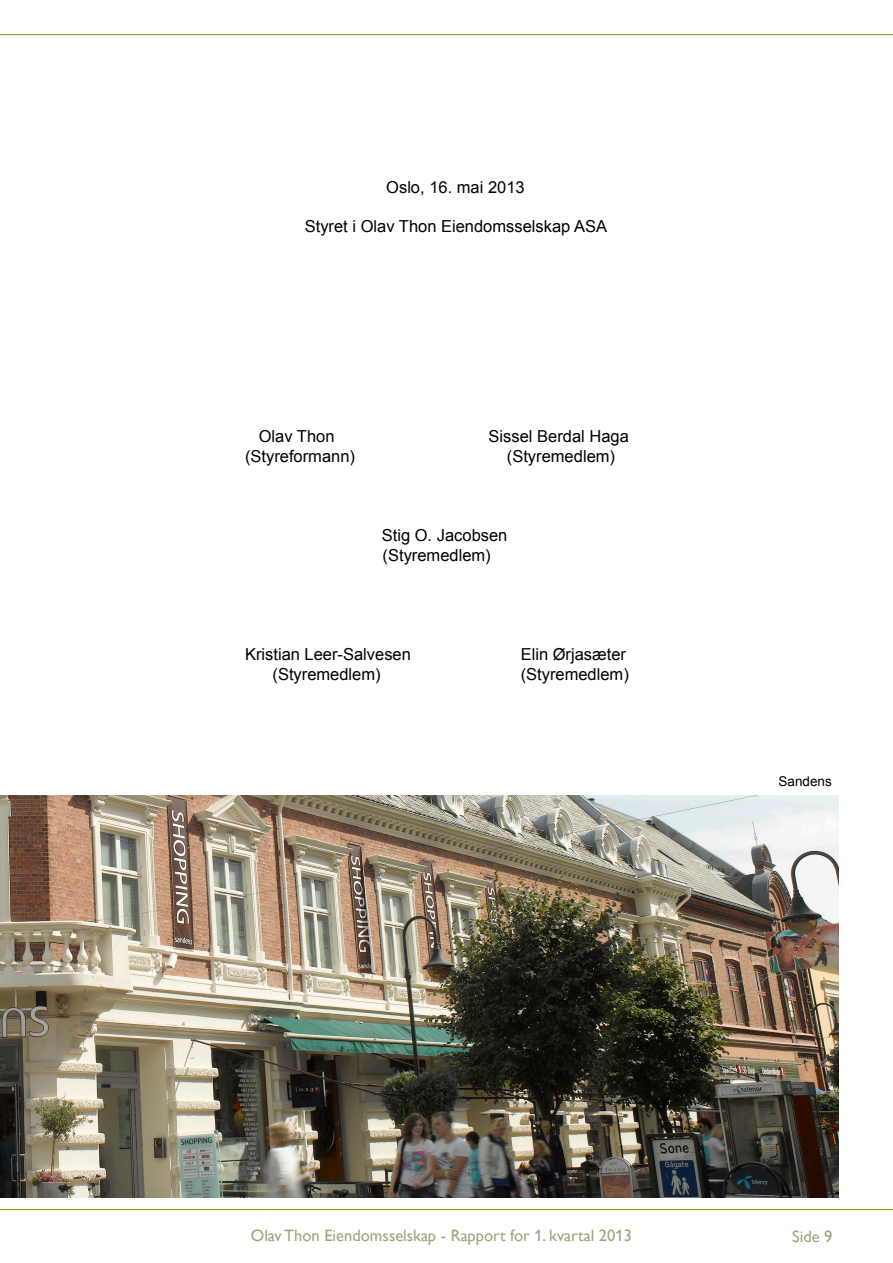
<style>
.page{position:relative;width:893px;height:1263px;background:#fff}
.page>*{position:absolute;margin:0;border:0;box-sizing:border-box;transform-origin:0 0}
.t1{font:16.5px "Arial";color:#000}
.t2{font:16.5px "Gill Alt One";color:#a4a380}
.t3{font:13.5px "Arial";color:#000}
</style>
<div class="page">
<hr style="left:0;top:34px;width:893px;height:1px;background:#90a01d">
<hr style="left:0;top:1209px;width:893px;height:1px;background:#90a01d">
<img style="left:0;top:795px;width:839px;height:402px">
<p class="t1" style="left:386px;top:176px;width:140px">Oslo, 16. mai 2013</p>
<p class="t1" style="left:305px;top:216px;width:304px">Styret i Olav Thon Eiendomsselskap ASA</p>
<p class="t1" style="left:259px;top:425px;width:77px">Olav Thon</p>
<p class="t1" style="left:489px;top:425px;width:142px">Sissel Berdal Haga</p>
<p class="t1" style="left:245px;top:445px;width:112px">(Styreformann)</p>
<p class="t1" style="left:507px;top:445px;width:110px">(Styremedlem)</p>
<p class="t1" style="left:382px;top:524px;width:127px">Stig O. Jacobsen</p>
<p class="t1" style="left:383px;top:544px;width:110px">(Styremedlem)</p>
<p class="t1" style="left:245px;top:643px;width:167px">Kristian Leer-Salvesen</p>
<p class="t1" style="left:521px;top:643px;width:107px">Elin Ørjasæter</p>
<p class="t1" style="left:273px;top:663px;width:110px">(Styremedlem)</p>
<p class="t1" style="left:521px;top:663px;width:110px">(Styremedlem)</p>
<p class="t3" style="left:778px;top:772px;width:55px">Sandens</p>
<p class="t2" style="left:251px;top:1225px;width:383px">Olav Thon Eiendomsselskap - Rapport for 1. kvartal 2013</p>
<p class="t2" style="left:792px;top:1227px;width:42px">Side 9</p>
</div>
